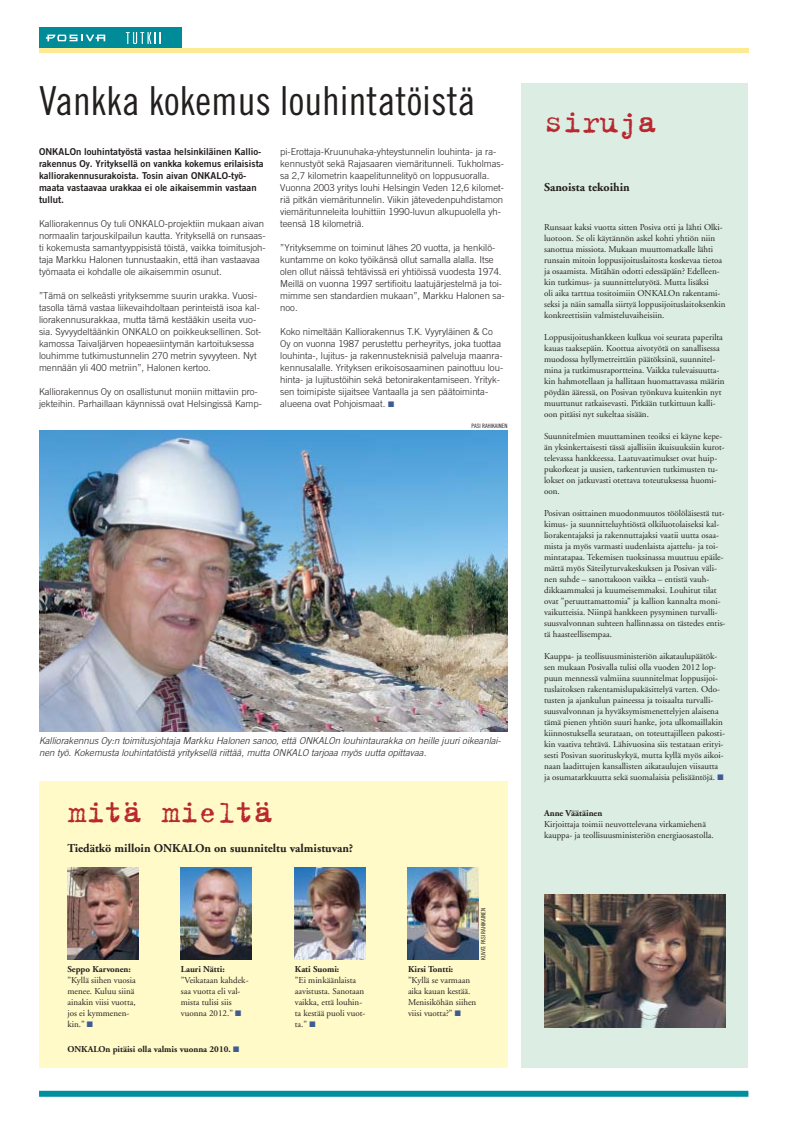
<style>
.page{position:relative;width:788px;height:1126px;background:#fff}
.page>*{position:absolute;margin:0;border:0;box-sizing:border-box;transform-origin:0 0}
.t1{font:40px "Trade Gothic Cond Eighteen";color:#231f1f}
.t2{font:34px "Trixie";color:#b8282e}
.t3{font:700 12px "Adobe Garamond";color:#231f1f}
.t4{font:300 9.5px/12px "Trade Gothic";color:#231f1f}
.t5{font:9.5px/12px "Trade Gothic Bold Two";color:#231f1f}
.t6{font:italic 300 9.5px/12px "Trade Gothic";color:#231f1f}
.t7{font:9px/11px "Adobe Garamond";color:#231f1f}
.t8{font:700 9px "Adobe Garamond";color:#231f1f}
.t9{font:6px "Trade Gothic Cond Eighteen";color:#231f1f}
.s1{color:#3e5b95}
</style>
<div class="page">
<div style="left:39px;top:28px;width:142px;height:20px;background:#008b98"></div>
<svg style="left:46px;top:35px;width:59px;height:6px"></svg>
<div style="left:39px;top:48px;width:709px;height:5px;background:#ffea94"></div>
<svg style="left:126px;top:32px;width:34px;height:12px"></svg>
<div style="left:39px;top:1090px;width:709px;height:6px;background:#008f9f"></div>
<div style="left:521px;top:83px;width:227px;height:984px;background:#dceee3"></div>
<div style="left:39px;top:780px;width:468px;height:287px;background:#fffac8"></div>
<img style="left:544px;top:894px;width:181px;height:133px">
<img style="left:408px;top:867px;width:70px;height:92px">
<img style="left:67px;top:867px;width:71px;height:92px">
<img style="left:294px;top:867px;width:71px;height:92px">
<img style="left:181px;top:867px;width:71px;height:92px">
<img style="left:39px;top:430px;width:468px;height:301px">
<h1 class="t1" style="left:39px;top:86px;width:438px">Vankka kokemus louhintatöistä</h1>
<p class="t5" style="left:39px;top:147px;width:226px">ONKALOn louhintatyöstä vastaa helsinkiläinen Kallio&shy;rakennus Oy. Yrityksellä on vankka kokemus erilaisista kalliorakennusurakoista. Tosin aivan ONKALO-työ&shy;maata vastaavaa urakkaa ei ole aikaisemmin vastaan tullut.</p>
<p class="t4" style="left:39px;top:219px;width:228px">Kalliorakennus Oy tuli ONKALO-projektiin mukaan aivan normaalin tarjouskilpailun kautta. Yrityksellä on runsaas&shy;ti kokemusta samantyyppisistä töistä, vaikka toimitusjoh&shy;taja Markku Halonen tunnustaakin, että ihan vastaavaa työmaata ei kohdalle ole aikaisemmin osunut.</p>
<p class="t4" style="left:39px;top:291px;width:224px">”Tämä on selkeästi yrityksemme suurin urakka. Vuosi&shy;tasolla tämä vastaa liikevaihdoltaan perinteistä isoa kal&shy;liorakennusurakkaa, mutta tämä kestääkin useita vuo&shy;sia. Syvyydeltäänkin ONKALO on poikkeuksellinen. Sot&shy;kamossa Taivaljärven hopeaesiintymän kartoituksessa louhimme tutkimustunnelin 270 metrin syvyyteen. Nyt mennään yli 400 metriin”, Halonen kertoo.</p>
<p class="t4" style="left:39px;top:387px;width:224px">Kalliorakennus Oy on osallistunut moniin mittaviin pro&shy;jekteihin. Parhaillaan käynnissä ovat Helsingissä Kamp-</p>
<p class="t4" style="left:280px;top:147px;width:225px">pi-Erottaja-Kruunuhaka-yhteystunnelin louhinta- ja ra&shy;kennustyöt sekä Rajasaaren viemäritunneli. Tukholmas&shy;sa 2,7 kilometrin kaapelitunnelityö on loppusuoralla.<br>Vuonna 2003 yritys louhi Helsingin Veden 12,6 kilomet&shy;riä pitkän viemäritunnelin. Viikin jätevedenpuhdistamon viemäritunneleita louhittiin 1990-luvun alkupuolella yh&shy;teensä 18 kilometriä.</p>
<p class="t4" style="left:280px;top:243px;width:226px">”Yrityksemme on toiminut lähes 20 vuotta, ja henkilö&shy;kuntamme on koko työikänsä ollut samalla alalla. Itse olen ollut näissä tehtävissä eri yhtiöissä vuodesta 1974.<br>Meillä on vuonna 1997 sertifioitu laatujärjestelmä ja toi&shy;mimme sen standardien mukaan”, Markku Halonen sa&shy;noo.</p>
<p class="t4" style="left:280px;top:327px;width:224px">Koko nimeltään Kalliorakennus T.K. Vyyryläinen &amp; Co Oy on vuonna 1987 perustettu perheyritys, joka tuottaa louhinta-, lujitus- ja rakennusteknisiä palveluja maanra&shy;kennusalalle. Yrityksen erikoisosaaminen painottuu lou&shy;hinta- ja lujitustöihin sekä betonirakentamiseen. Yrityk&shy;sen toimipiste sijaitsee Vantaalla ja sen päätoiminta&shy;alueena ovat Pohjoismaat. <span class="s1">■</span></p>
<p class="t9" style="left:471px;top:424px;width:37px">PASI RAHIKAINEN</p>
<p class="t6" style="left:39px;top:735px;width:463px">Kalliorakennus Oy:n toimitusjohtaja Markku Halonen sanoo, että ONKALOn louhintaurakka on heille juuri oikeanlai&shy;nen työ. Kokemusta louhintatöistä yrityksellä riittää, mutta ONKALO tarjoaa myös uutta opittavaa.</p>
<h2 class="t2" style="left:67px;top:801px;width:207px">mitä mieltä</h2>
<h3 class="t3" style="left:67px;top:843px;width:287px">Tiedätkö milloin ONKALOn on suunniteltu valmistuvan?</h3>
<p class="t8" style="left:67px;top:965px;width:65px">Seppo Karvonen:</p>
<p class="t7" style="left:67px;top:975px;width:70px">”Kyllä siihen vuosia menee. Kuluu siinä ainakin viisi vuotta, jos ei kymmenen&shy;kin.” <span class="s1">■</span></p>
<p class="t8" style="left:181px;top:965px;width:45px">Lauri Nätti:</p>
<p class="t7" style="left:181px;top:975px;width:69px">”Veikataan kahdek&shy;saa vuotta eli val&shy;mista tulisi siis vuonna 2012.” <span class="s1">■</span></p>
<p class="t8" style="left:67px;top:1045px;width:173px">ONKALOn pitäisi olla valmis vuonna 2010. <span class="s1">■</span></p>
<p class="t8" style="left:295px;top:965px;width:46px">Kati Suomi:</p>
<p class="t7" style="left:295px;top:975px;width:72px">”Ei minkäänlaista aavistusta. Sanotaan vaikka, että louhin&shy;ta kestää puoli vuot&shy;ta.” <span class="s1">■</span></p>
<p class="t9" style="left:481px;top:959px;width:53px;rotate:-90deg">KUVAT: PASI RAHIKAINEN</p>
<p class="t8" style="left:408px;top:965px;width:47px">Kirsi Tontti:</p>
<p class="t7" style="left:408px;top:975px;width:70px">”Kyllä se varmaan aika kauan kestää.<br>Menisiköhän siihen viisi vuotta?” <span class="s1">■</span></p>
<h2 class="t2" style="left:544px;top:112px;width:114px">siruja</h2>
<h3 class="t3" style="left:544px;top:183px;width:87px">Sanoista tekoihin</h3>
<p class="t7" style="left:544px;top:222px;width:183px">Runsaat kaksi vuotta sitten Posiva otti ja lähti Olki&shy;luotoon. Se oli käytännön askel kohti yhtiön niin sanottua missiota. Mukaan muuttomatkalle lähti runsain mitoin loppusijoituslaitosta koskevaa tietoa ja osaamista. Mitähän odotti edessäpäin? Edelleen&shy;kin tutkimus- ja suunnittelutyötä. Mutta lisäksi<br>oli aika tarttua tositoimiin ONKALOn rakentami&shy;seksi ja näin samalla siirtyä loppusijoituslaitoksenkin konkreettisiin valmisteluvaiheisiin.</p>
<p class="t7" style="left:544px;top:332px;width:182px">Loppusijoitushankkeen kulkua voi seurata paperilta kauas taaksepäin. Koottua aivotyötä on sanallisessa muodossa hyllymetreittäin päätöksinä, suunnitel&shy;mina ja tutkimusraportteina. Vaikka tulevaisuutta&shy;kin hahmotellaan ja hallitaan huomattavassa määrin pöydän ääressä, on Posivan työnkuva kuitenkin nyt muuttunut ratkaisevasti. Pitkään tutkittuun kalli&shy;oon pitäisi nyt sukeltaa sisään.</p>
<p class="t7" style="left:544px;top:431px;width:182px">Suunnitelmien muuttaminen teoiksi ei käyne kepe&shy;än yksinkertaisesti tässä ajallisiin ikuisuuksiin kurot&shy;televassa hankkeessa. Laatuvaatimukset ovat huip&shy;pukorkeat ja uusien, tarkentuvien tutkimusten tu&shy;lokset on jatkuvasti otettava toteutuksessa huomi&shy;oon.</p>
<p class="t7" style="left:544px;top:508px;width:183px">Posivan osittainen muodonmuutos töölöläisestä tut&shy;kimus- ja suunnitteluyhtiöstä olkiluotolaiseksi kal&shy;liorakentajaksi ja rakennuttajaksi vaatii uutta osaa&shy;mista ja myös varmasti uudenlaista ajattelu- ja toi&shy;mintatapaa. Tekemisen tuoksinassa muuttuu epäile&shy;mättä myös Säteilyturvakeskuksen ja Posivan väli&shy;nen suhde – sanottakoon vaikka – entistä vauh&shy;dikkaammaksi ja kuumeisemmaksi. Louhitut tilat ovat ”peruuttamattomia” ja kallion kannalta moni&shy;vaikutteisia. Niinpä hankkeen pysyminen turvalli&shy;suusvalvonnan suhteen hallinnassa on tästedes entis&shy;tä haasteellisempaa.</p>
<p class="t7" style="left:544px;top:651px;width:182px">Kauppa- ja teollisuusministeriön aikataulupäätök&shy;sen mukaan Posivalla tulisi olla vuoden 2012 lop&shy;puun mennessä valmiina suunnitelmat loppusijoi&shy;tuslaitoksen rakentamislupakäsittelyä varten. Odo&shy;tusten ja ajankulun paineessa ja toisaalta turvalli&shy;suusvalvonnan ja hyväksymismenettelyjen alaisena tämä pienen yhtiön suuri hanke, jota ulkomaillakin kiinnostuksella seurataan, on toteuttajilleen pakosti&shy;kin vaativa tehtävä. Lähivuosina siis testataan erityi&shy;sesti Posivan suorituskykyä, mutta kyllä myös aikoi&shy;naan laadittujen kansallisten aikataulujen viisautta ja osumatarkkuutta sekä suomalaisia pelisääntöjä. <span class="s1">■</span></p>
<p class="t8" style="left:544px;top:809px;width:60px">Anne Väätäinen</p>
<p class="t7" style="left:544px;top:819px;width:171px">Kirjoittaja toimii neuvottelevana virkamiehenä kauppa- ja teollisuusministeriön energiaosastolla.</p>
</div>
